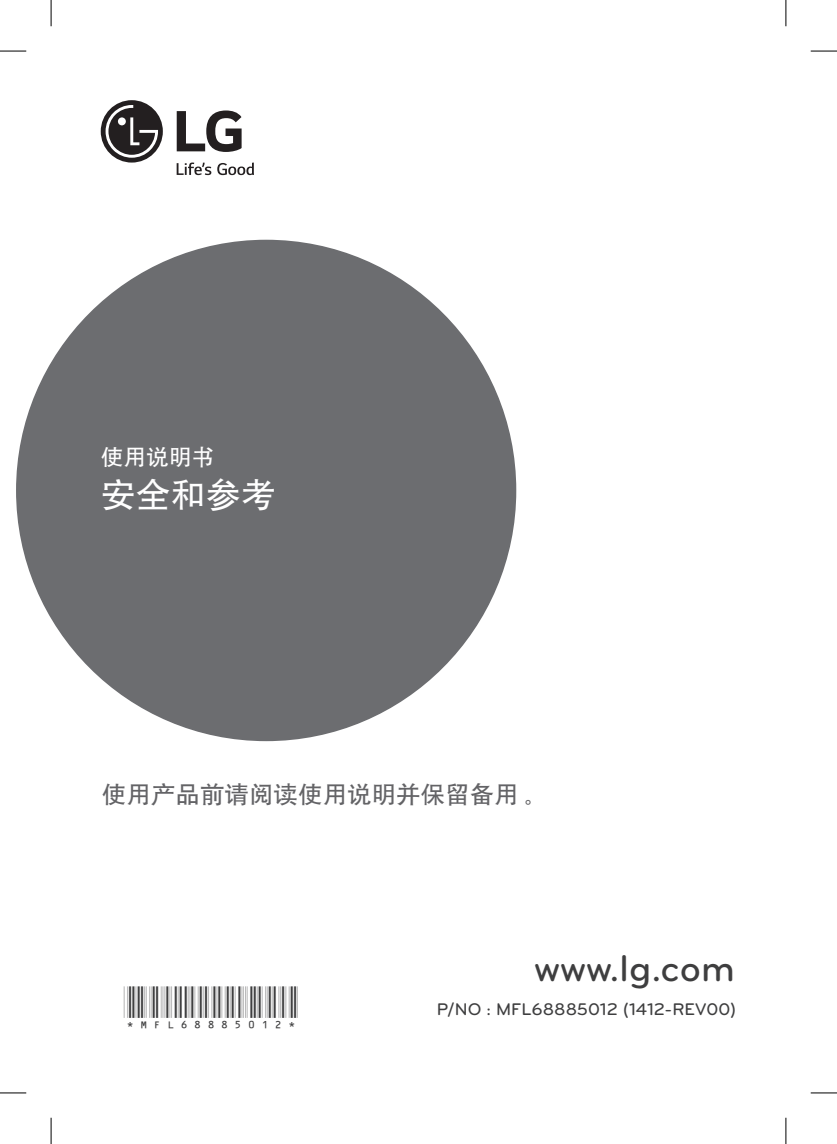
<style>
.page{position:relative;width:837px;height:1144px;background:#fff}
.page>*{position:absolute;margin:0;border:0;box-sizing:border-box;transform-origin:0 0}
.t1{font:42px "C39 Hr P24 Dh Tt";color:#3e3e3f}
.t2{font:500 38.5px "Bryant LG";color:#3e3e3f}
.t3{font:35px "LG Display";color:#fff}
.t4{font:24.5px "LG Display";color:#636366}
.t5{font:22.75px "LG Display";color:#fff}
.t6{font:500 17.5px "Bryant LG";color:#3e3e3f}
</style>
<div class="page">
<div style="left:17px;top:241px;width:498px;height:499px;background:#6c6d70;border-radius:50%"></div>
<svg style="left:101px;top:100px;width:62px;height:63px"></svg>
<svg style="left:176px;top:163px;width:35px;height:12px"></svg>
<svg style="left:217px;top:163px;width:37px;height:12px"></svg>
<svg style="left:177px;top:110px;width:64px;height:42px"></svg>
<svg style="left:0;top:51px;width:26px;height:1px"></svg>
<svg style="left:810px;top:51px;width:26px;height:1px"></svg>
<svg style="left:0;top:1092px;width:26px;height:1px"></svg>
<svg style="left:810px;top:1092px;width:26px;height:1px"></svg>
<svg style="left:51px;top:0;width:1px;height:26px"></svg>
<svg style="left:51px;top:1118px;width:1px;height:26px"></svg>
<svg style="left:785px;top:0;width:1px;height:26px"></svg>
<svg style="left:785px;top:1118px;width:1px;height:26px"></svg>
<h3 class="t5" style="left:101px;top:439px;width:115px">使用说明书</h3>
<h3 class="t3" style="left:101px;top:468px;width:176px">安全和参考</h3>
<h3 class="t4" style="left:102px;top:776px;width:448px">使用产品前请阅读使用说明并保留备用 。</h3>
<h1 class="t1" style="left:124px;top:986px;width:176px">*MFL68885012*</h1>
<h2 class="t2" style="left:534px;top:944px;width:202px">www.lg.com</h2>
<p class="t6" style="left:436px;top:998px;width:301px">P/NO : MFL68885012 (1412-REV00)</p>
</div>
